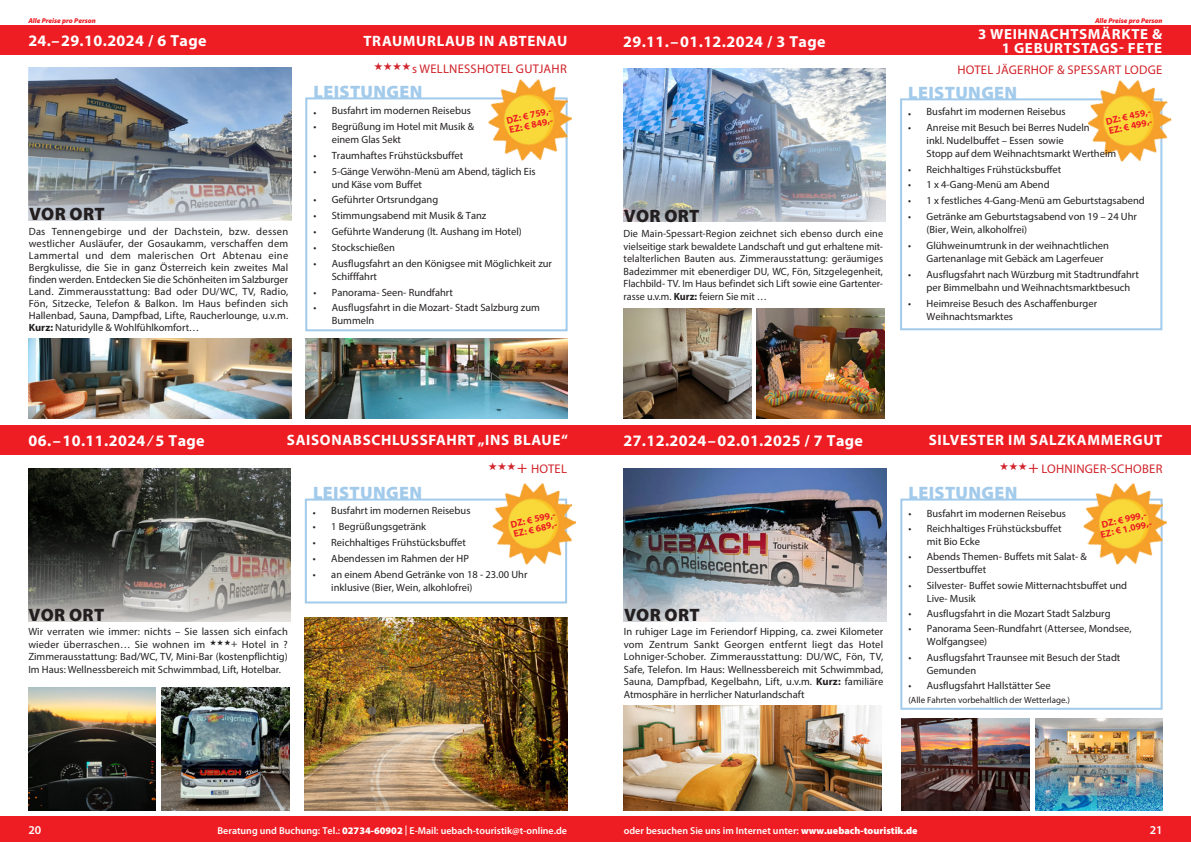
<style>
.page{position:relative;width:1191px;height:842px;background:#fff}
.page>*{position:absolute;margin:0;border:0;box-sizing:border-box;transform-origin:0 0}
.t1{font:900 18px "Myriad Pro";letter-spacing:.02em;color:#a2caeb}
.t2{font:900 18px "Myriad Pro";letter-spacing:.02em;color:#231f20}
.t3{font:700 16px "Myriad Pro";letter-spacing:.025em;color:#fff}
.t4{font:700 15px "Myriad Pro";letter-spacing:.045em;color:#fff}
.t5{font:700 14.7px/14px "Myriad Pro";letter-spacing:.045em;color:#fff;text-align:right}
.t6{font:12.6px "Myriad Pro";letter-spacing:.02em;color:#d1232a}
.t7{font:600 12px "Myriad Pro";color:#fff}
.t8{font:10.5px/13px "Myriad Pro";color:#231f20}
.t9{font:600 10px "Myriad Pro";color:#fff}
.t10{font:700 9.7px/9.7px "Myriad Pro";color:#ee1d23}
.t11{font:9px "Myriad Pro";color:#231f20}
.t12{font:italic 900 7px "Myriad Pro";color:#ee1d23}
.s1{font-weight:700}
.s2{font-size:17.1px}
.s3{font-weight:900}
</style>
<div class="page">
<div style="left:0;top:816px;width:1191px;height:26px;background:#ee1d23"></div>
<div style="left:0;top:26px;width:595px;height:29px;background:#ee1d23"></div>
<div style="left:595px;top:26px;width:596px;height:29px;background:#ee1d23"></div>
<div style="left:595px;top:425px;width:596px;height:30px;background:#ee1d23"></div>
<img style="left:624px;top:705px;width:257px;height:106px">
<img style="left:624px;top:469px;width:262px;height:153px">
<div style="left:900px;top:499px;width:262px;height:211px;border:2px solid #a2caeb"></div>
<img style="left:1075px;top:483px;width:92px;height:90px">
<img style="left:1035px;top:718px;width:127px;height:93px">
<img style="left:901px;top:719px;width:128px;height:92px">
<div style="left:0;top:425px;width:595px;height:30px;background:#ee1d23"></div>
<div style="left:900px;top:98px;width:262px;height:232px;border:2px solid #a2caeb"></div>
<img style="left:1080px;top:80px;width:92px;height:90px">
<img style="left:623px;top:69px;width:263px;height:153px">
<img style="left:757px;top:309px;width:127px;height:109px">
<img style="left:623px;top:309px;width:128px;height:109px">
<img style="left:305px;top:617px;width:262px;height:194px">
<img style="left:28px;top:469px;width:263px;height:153px">
<div style="left:305px;top:499px;width:262px;height:104px;border:2px solid #a2caeb"></div>
<img style="left:485px;top:483px;width:92px;height:90px">
<img style="left:162px;top:687px;width:127px;height:124px">
<img style="left:28px;top:687px;width:128px;height:123px">
<img style="left:29px;top:68px;width:262px;height:153px">
<div style="left:305px;top:97px;width:262px;height:234px;border:2px solid #a2caeb"></div>
<img style="left:29px;top:338px;width:262px;height:80px">
<img style="left:305px;top:338px;width:262px;height:80px">
<img style="left:481px;top:79px;width:91px;height:90px">
<p class="t12" style="left:28px;top:16px;width:69px">Alle Preise pro Person</p>
<p class="t12" style="left:1095px;top:16px;width:69px">Alle Preise pro Person</p>
<h3 class="t5" style="left:978px;top:26px;width:186px">3 WEIHNACHTSMÄRKTE &amp;<br>1 GEBURTSTAGS- FETE</h3>
<h2 class="t3" style="left:28px;top:30px;width:180px">24.–29.10.2024 / 6 Tage</h2>
<h3 class="t4" style="left:363px;top:31px;width:205px">TRAUMURLAUB IN ABTENAU</h3>
<h2 class="t3" style="left:623px;top:31px;width:204px">29.11.–01.12.2024 / 3 Tage</h2>
<p class="t6" style="left:412px;top:61px;width:156px">s WELLNESSHOTEL GUTJAHR</p>
<p class="t6" style="left:957px;top:62px;width:206px">HOTEL JÄGERHOF &amp; SPESSART LODGE</p>
<h1 class="t2" style="left:29px;top:202px;width:77px">VOR ORT</h1>
<p class="t8" style="left:29px;top:226px;width:261px;line-height:12px;text-align:justify">Das Tennengebirge und der Dachstein, bzw. dessen westlicher Ausläufer, der Gosaukamm, verschaffen dem Lammertal und dem malerischen Ort Abtenau eine Bergkulisse, die Sie in ganz Österreich kein zweites Mal finden werden. Entdecken Sie die Schönheiten im Salzburger Land. Zimmerausstattung: Bad oder DU/WC, TV, Radio, Fön, Sitzecke, Telefon &amp; Balkon. Im Haus befinden sich Hallenbad, Sauna, Dampfbad, Lifte, Raucherlounge, u.v.m.<br><span class="s1">Kurz:</span> Naturidylle &amp; Wohlfühlkomfort…</p>
<h1 class="t1" style="left:313px;top:80px;width:110px">LEISTUNGEN</h1>
<p class="t8" style="left:313px;top:104px;width:159px">• Busfahrt im modernen Reisebus</p>
<p class="t8" style="left:332px;top:120px;width:144px;text-indent:-18px">• Begrüßung im Hotel mit Musik &amp; einem Glas Sekt</p>
<p class="t8" style="left:313px;top:148px;width:151px">• Traumhaftes Frühstücksbuffet</p>
<p class="t8" style="left:332px;top:164px;width:205px;text-indent:-18px">• 5-Gänge Verwöhn-Menü am Abend, täglich Eis und Käse vom Buffet</p>
<p class="t8" style="left:313px;top:193px;width:126px">• Geführter Ortsrundgang</p>
<p class="t8" style="left:313px;top:209px;width:175px">• Stimmungsabend mit Musik &amp; Tanz</p>
<p class="t8" style="left:313px;top:225px;width:210px">• Geführte Wanderung (lt. Aushang im Hotel)</p>
<p class="t8" style="left:313px;top:241px;width:83px">• Stockschießen</p>
<p class="t8" style="left:332px;top:256px;width:222px;text-indent:-18px">• Ausflugsfahrt an den Königsee mit Möglichkeit zur<br>Schifffahrt</p>
<p class="t8" style="left:313px;top:285px;width:141px">• Panorama- Seen- Rundfahrt</p>
<p class="t8" style="left:332px;top:301px;width:210px;text-indent:-18px">• Ausflugsfahrt in die Mozart- Stadt Salzburg zum<br>Bummeln</p>
<p class="t10" style="left:505px;top:116px;width:47px;rotate:-13deg">DZ: € 759,-<br>EZ: € 849,-</p>
<h1 class="t2" style="left:624px;top:204px;width:77px">VOR ORT</h1>
<p class="t8" style="left:623px;top:227px;width:261px;line-height:12.5px;text-align:justify">Die Main-Spessart-Region zeichnet sich ebenso durch eine vielseitige stark bewaldete Landschaft und gut erhaltene mit&shy;telalterlichen Bauten aus. Zimmerausstattung: geräumiges Badezimmer mit ebenerdiger DU, WC, Fön, Sitzgelegenheit, Flachbild- TV. Im Haus befindet sich Lift sowie eine Gartenter&shy;rasse u.v.m. <span class="s1">Kurz:</span> feiern Sie mit …</p>
<h1 class="t1" style="left:908px;top:81px;width:110px">LEISTUNGEN</h1>
<p class="t8" style="left:908px;top:105px;width:159px">• Busfahrt im modernen Reisebus</p>
<p class="t8" style="left:926px;top:121px;width:191px;text-indent:-18px">• Anreise mit Besuch bei Berres Nudeln<br>inkl. Nudelbuffet – Essen sowie<br>Stopp auf dem Weihnachtsmarkt Wertheim</p>
<p class="t8" style="left:908px;top:162px;width:155px">• Reichhaltiges Frühstücksbuffet</p>
<p class="t8" style="left:908px;top:178px;width:143px">• 1 x 4-Gang-Menü am Abend</p>
<p class="t8" style="left:908px;top:194px;width:238px">• 1 x festliches 4-Gang-Menü am Geburtstagsabend</p>
<p class="t8" style="left:926px;top:210px;width:212px;text-indent:-18px">• Getränke am Geburtstagsabend von 19 – 24 Uhr (Bier, Wein, alkoholfrei)</p>
<p class="t8" style="left:926px;top:239px;width:184px;text-indent:-18px">• Glühweinumtrunk in der weihnachtlichen<br>Gartenanlage mit Gebäck am Lagerfeuer</p>
<p class="t8" style="left:926px;top:268px;width:214px;text-indent:-18px">• Ausflugsfahrt nach Würzburg mit Stadtrundfahrt per Bimmelbahn und Weihnachtsmarktbesuch</p>
<p class="t8" style="left:926px;top:296px;width:172px;text-indent:-18px">• Heimreise Besuch des Aschaffenburger<br>Weihnachtsmarktes</p>
<p class="t10" style="left:1105px;top:117px;width:47px;rotate:-13deg">DZ: € 459,-<br>EZ: € 499,-</p>
<h2 class="t3" style="left:29px;top:430px;width:178px">06.–10.11.2024 / 5 Tage</h2>
<h3 class="t4" style="left:287px;top:430px;width:282px">SAISONABSCHLUSSFAHRT „INS BLAUE“</h3>
<h2 class="t3" style="left:623px;top:430px;width:241px">27.12.2024–02.01.2025 / 7 Tage</h2>
<h3 class="t4" style="left:929px;top:430px;width:235px">SILVESTER IM SALZKAMMERGUT</h3>
<h1 class="t2" style="left:29px;top:603px;width:77px">VOR ORT</h1>
<p class="t8" style="left:28px;top:625px;width:261px;line-height:12.5px">Wir verraten wie immer: nichts – Sie lassen sich einfach wieder überraschen… Sie wohnen im</p>
<p class="t8" style="left:28px;top:638px;width:261px;line-height:12.5px;text-align:justify;text-indent:203px">+ Hotel in ?<br>Zimmerausstattung: Bad/WC, TV, Mini-Bar (kostenpflichtig)<br>Im Haus: Wellnessbereich mit Schwimmbad, Lift, Hotelbar.</p>
<p class="t6" style="left:517px;top:461px;width:51px"><span class="s2">+</span> HOTEL</p>
<h1 class="t1" style="left:313px;top:480px;width:110px">LEISTUNGEN</h1>
<p class="t8" style="left:313px;top:504px;width:159px">• Busfahrt im modernen Reisebus</p>
<p class="t8" style="left:313px;top:520px;width:115px">• 1 Begrüßungsgetränk</p>
<p class="t8" style="left:313px;top:536px;width:155px">• Reichhaltiges Frühstücksbuffet</p>
<p class="t8" style="left:313px;top:552px;width:158px">• Abendessen im Rahmen der HP</p>
<p class="t8" style="left:331px;top:568px;width:198px;text-indent:-18px">• an einem Abend Getränke von 18 - 23.00 Uhr inklusive (Bier, Wein, alkohlofrei)</p>
<p class="t10" style="left:510px;top:519px;width:47px;rotate:-13deg">DZ: € 599,-<br>EZ: € 689,-</p>
<h1 class="t2" style="left:624px;top:603px;width:77px">VOR ORT</h1>
<p class="t8" style="left:624px;top:625px;width:261px;line-height:12.5px;text-align:justify">In ruhiger Lage im Feriendorf Hipping, ca. zwei Kilometer vom Zentrum Sankt Georgen entfernt liegt das Hotel Lohniger-Schober. Zimmerausstattung: DU/WC, Fön, TV, Safe, Telefon. Im Haus: Wellnessbereich mit Schwimmbad, Sauna, Dampfbad, Kegelbahn, Lift, u.v.m. <span class="s1">Kurz:</span> familiäre Atmosphäre in herrlicher Naturlandschaft</p>
<p class="t6" style="left:1028px;top:461px;width:135px"><span class="s2">+</span> LOHNINGER-SCHOBER</p>
<p class="t10" style="left:1097px;top:520px;width:54px;text-align:center;rotate:-13deg">DZ: € 999,-<br>EZ: € 1.099,-</p>
<h1 class="t1" style="left:908px;top:481px;width:110px">LEISTUNGEN</h1>
<p class="t8" style="left:908px;top:507px;width:159px">• Busfahrt im modernen Reisebus</p>
<p class="t8" style="left:926px;top:522px;width:136px;text-indent:-18px">• Reichhaltiges Frühstücksbuffet mit Bio Ecke</p>
<p class="t8" style="left:926px;top:550px;width:162px;text-indent:-18px">• Abends Themen- Buffets mit Salat- &amp;<br>Dessertbuffet</p>
<p class="t8" style="left:926px;top:578px;width:202px;text-indent:-18px">• Silvester- Buffet sowie Mitternachtsbuffet und<br>Live- Musik</p>
<p class="t8" style="left:908px;top:607px;width:204px">• Ausflugsfahrt in die Mozart Stadt Salzburg</p>
<p class="t8" style="left:926px;top:622px;width:206px;text-indent:-18px">• Panorama Seen-Rundfahrt (Attersee, Mondsee,<br>Wolfgangsee)</p>
<p class="t8" style="left:926px;top:650px;width:195px;text-indent:-18px">• Ausflugsfahrt Traunsee mit Besuch der Stadt<br>Gemunden</p>
<p class="t8" style="left:908px;top:679px;width:144px">• Ausflugsfahrt Hallstätter See</p>
<p class="t11" style="left:908px;top:695px;width:163px">(Alle Fahrten vorbehaltlich der Wetterlage.)</p>
<p class="t7" style="left:28px;top:822px;width:14px">20</p>
<p class="t9" style="left:217px;top:824px;width:351px">Beratung und Buchung: Tel.: <span class="s3">02734-60902</span> | E-Mail: uebach-touristik@t-online.de</p>
<p class="t9" style="left:624px;top:824px;width:295px">oder besuchen Sie uns im Internet unter: <span class="s3">www.uebach-touristik.de</span></p>
<p class="t7" style="left:1149px;top:822px;width:14px">21</p>
</div>
